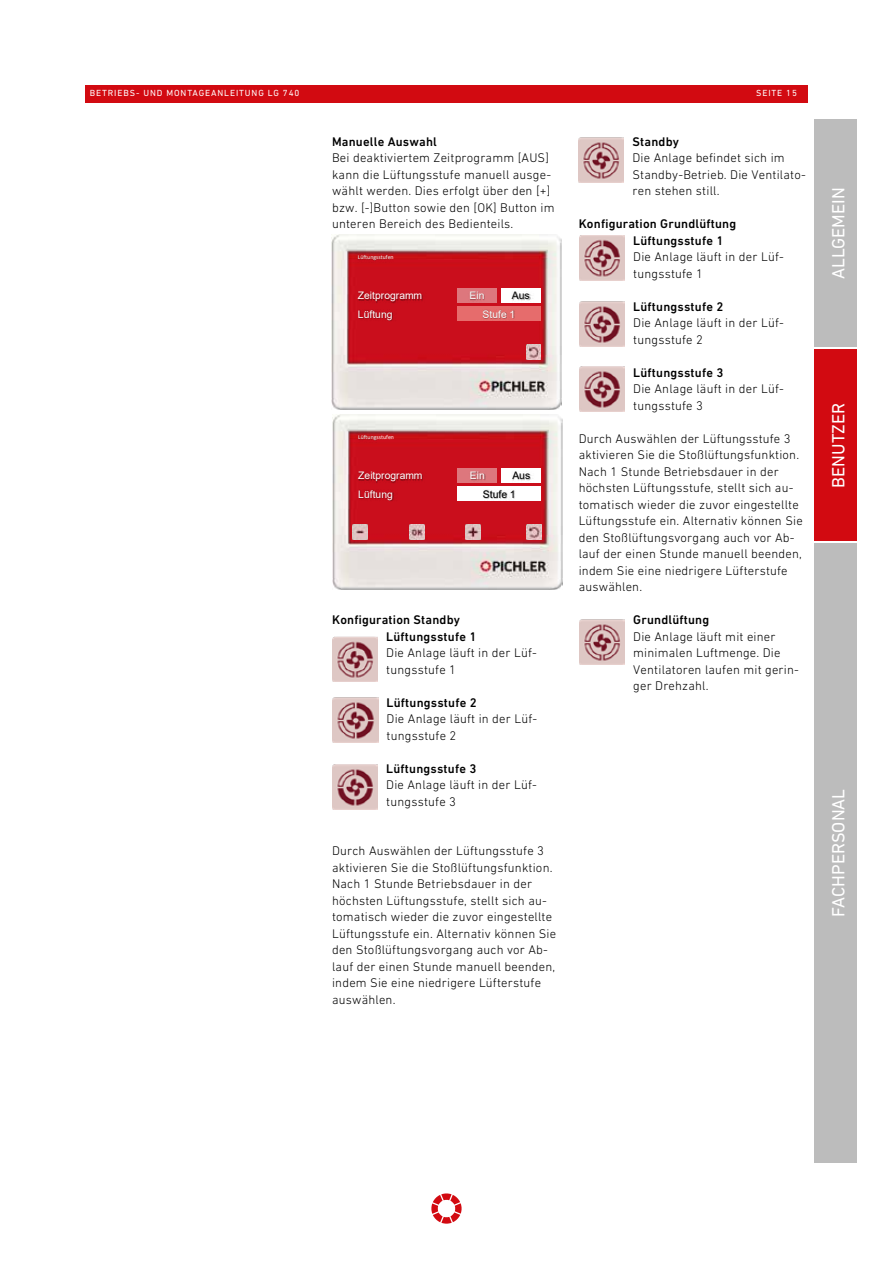
<style>
.page{position:relative;width:893px;height:1263px;background:#fff}
.page>*{position:absolute;margin:0;border:0;box-sizing:border-box;transform-origin:0 0}
.t1{font:18px "DIN Next LT Pro";color:#fff}
.t2{font:300 12.75px/16.5px "DIN Next LT Pro";letter-spacing:.015em;color:#000}
.t3{font:500 12.75px/16.5px "DIN Next LT Pro";letter-spacing:.015em;color:#000}
.t4{font:10.35px "Arial";color:#fff}
.t5{font:10.35px "Arial";color:#000}
.t6{font:9px "DIN Next LT Pro";letter-spacing:.1em;color:#fff}
.t7{font:6px "Calibri";letter-spacing:-.005em;color:#fff}
</style>
<div class="page">
<svg style="left:431px;top:1193px;width:31px;height:31px"></svg>
<div style="left:85px;top:85px;width:723px;height:17px;background:#d20a11"></div>
<div style="left:814px;top:349px;width:43px;height:192px;background:#d20a11"></div>
<div style="left:814px;top:119px;width:43px;height:228px;background:#bcbcbc"></div>
<div style="left:814px;top:543px;width:43px;height:619px;background:#bcbcbc"></div>
<img style="left:579px;top:301px;width:46px;height:46px">
<img style="left:579px;top:367px;width:46px;height:45px">
<img style="left:579px;top:235px;width:46px;height:45px">
<img style="left:579px;top:619px;width:46px;height:46px">
<img style="left:332px;top:234px;width:230px;height:176px">
<img style="left:354px;top:251px;width:41px;height:14px">
<img style="left:526px;top:345px;width:15px;height:15px">
<div style="left:457px;top:306px;width:84px;height:15px;background:#e66c6c"></div>
<img style="left:476px;top:304px;width:47px;height:23px">
<img style="left:351px;top:309px;width:49px;height:18px">
<img style="left:351px;top:286px;width:78px;height:23px">
<div style="left:457px;top:288px;width:40px;height:14px;background:#dd777d"></div>
<img style="left:463px;top:285px;width:29px;height:24px">
<div style="left:501px;top:288px;width:40px;height:14px;background:#fff"></div>
<img style="left:505px;top:285px;width:32px;height:24px">
<img style="left:332px;top:414px;width:230px;height:176px">
<img style="left:354px;top:431px;width:27px;height:14px">
<img style="left:527px;top:525px;width:14px;height:14px">
<div style="left:457px;top:486px;width:84px;height:15px;background:#fff"></div>
<img style="left:476px;top:484px;width:47px;height:23px">
<img style="left:351px;top:489px;width:49px;height:18px">
<img style="left:351px;top:466px;width:79px;height:23px">
<div style="left:457px;top:468px;width:40px;height:14px;background:#dd777d"></div>
<img style="left:463px;top:465px;width:29px;height:24px">
<div style="left:501px;top:468px;width:40px;height:14px;background:#fff"></div>
<img style="left:505px;top:465px;width:33px;height:24px">
<img style="left:466px;top:525px;width:14px;height:14px">
<img style="left:353px;top:525px;width:15px;height:14px">
<img style="left:409px;top:525px;width:15px;height:14px">
<img style="left:332px;top:698px;width:46px;height:45px">
<img style="left:332px;top:764px;width:46px;height:45px">
<img style="left:332px;top:637px;width:46px;height:45px">
<img style="left:578px;top:137px;width:46px;height:45px">
<p class="t6" style="left:90px;top:88px;width:211px">BETRIEBS- UND MONTAGEANLEITUNG LG 740</p>
<p class="t6" style="left:756px;top:88px;width:42px">SEITE 15</p>
<p class="t3" style="left:332px;top:133px;width:106px">Manuelle Auswahl</p>
<p class="t2" style="left:332px;top:149px;width:224px">Bei deaktiviertem Zeitprogramm [AUS] kann die Lüftungsstufe manuell ausge&shy;wählt werden. Dies erfolgt über den [+] bzw. [-]Button sowie den [OK] Button im unteren Bereich des Bedienteils.</p>
<p class="t7" style="left:358px;top:253px;width:37px">Lüftungsstufen</p>
<p class="t4" style="left:358px;top:289px;width:66px">Zeitprogramm</p>
<p class="t4" style="left:469px;top:288px;width:16px">Ein</p>
<p class="t5" style="left:512px;top:288px;width:19px">Aus</p>
<p class="t4" style="left:358px;top:307px;width:36px">Lüftung</p>
<p class="t4" style="left:483px;top:307px;width:34px">Stufe 1</p>
<p class="t7" style="left:358px;top:433px;width:37px">Lüftungsstufen</p>
<p class="t4" style="left:358px;top:469px;width:66px">Zeitprogramm</p>
<p class="t4" style="left:470px;top:468px;width:16px">Ein</p>
<p class="t5" style="left:512px;top:468px;width:19px">Aus</p>
<p class="t4" style="left:358px;top:487px;width:36px">Lüftung</p>
<p class="t5" style="left:483px;top:487px;width:34px">Stufe 1</p>
<p class="t3" style="left:386px;top:611px;width:92px;text-indent:-54px">Konfiguration Standby<br>Lüftungsstufe 1</p>
<p class="t2" style="left:386px;top:644px;width:152px">Die Anlage läuft in der Lüf&shy;tungsstufe 1</p>
<p class="t3" style="left:387px;top:694px;width:92px">Lüftungsstufe 2</p>
<p class="t2" style="left:387px;top:710px;width:152px">Die Anlage läuft in der Lüf&shy;tungsstufe 2</p>
<p class="t3" style="left:386px;top:760px;width:92px">Lüftungsstufe 3</p>
<p class="t2" style="left:386px;top:776px;width:152px">Die Anlage läuft in der Lüf&shy;tungsstufe 3</p>
<p class="t2" style="left:332px;top:842px;width:226px">Durch Auswählen der Lüftungsstufe 3 aktivieren Sie die Stoßlüftungsfunktion.<br>Nach 1 Stunde Betriebsdauer in der höchsten Lüftungsstufe, stellt sich au&shy;tomatisch wieder die zuvor eingestellte Lüftungsstufe ein. Alternativ können Sie den Stoßlüftungsvorgang auch vor Ab&shy;lauf der einen Stunde manuell beenden, indem Sie eine niedrigere Lüfterstufe auswählen.</p>
<p class="t3" style="left:632px;top:133px;width:48px">Standby</p>
<p class="t2" style="left:632px;top:149px;width:175px">Die Anlage befindet sich im<br>Standby-Betrieb. Die Ventilato&shy;ren stehen still.</p>
<p class="t3" style="left:633px;top:215px;width:105px;text-indent:-55px">Konfiguration Grundlüftung<br>Lüftungsstufe 1</p>
<p class="t2" style="left:633px;top:248px;width:152px">Die Anlage läuft in der Lüf&shy;tungsstufe 1</p>
<p class="t3" style="left:633px;top:298px;width:92px">Lüftungsstufe 2</p>
<p class="t2" style="left:633px;top:314px;width:152px">Die Anlage läuft in der Lüf&shy;tungsstufe 2</p>
<p class="t3" style="left:633px;top:364px;width:92px">Lüftungsstufe 3</p>
<p class="t2" style="left:633px;top:380px;width:152px">Die Anlage läuft in der Lüf&shy;tungsstufe 3</p>
<p class="t2" style="left:579px;top:430px;width:226px">Durch Auswählen der Lüftungsstufe 3 aktivieren Sie die Stoßlüftungsfunktion.<br>Nach 1 Stunde Betriebsdauer in der höchsten Lüftungsstufe, stellt sich au&shy;tomatisch wieder die zuvor eingestellte Lüftungsstufe ein. Alternativ können Sie den Stoßlüftungsvorgang auch vor Ab&shy;lauf der einen Stunde manuell beenden, indem Sie eine niedrigere Lüfterstufe auswählen.</p>
<p class="t3" style="left:633px;top:611px;width:78px">Grundlüftung</p>
<p class="t2" style="left:633px;top:628px;width:167px">Die Anlage läuft mit einer minimalen Luftmenge. Die<br>Ventilatoren laufen mit gerin&shy;ger Drehzahl.</p>
<h1 class="t1" style="left:828px;top:279px;width:93px;rotate:-90deg">ALLGEMEIN</h1>
<h1 class="t1" style="left:828px;top:487px;width:86px;rotate:-90deg">BENUTZER</h1>
<h1 class="t1" style="left:828px;top:916px;width:129px;rotate:-90deg">FACHPERSONAL</h1>
</div>
